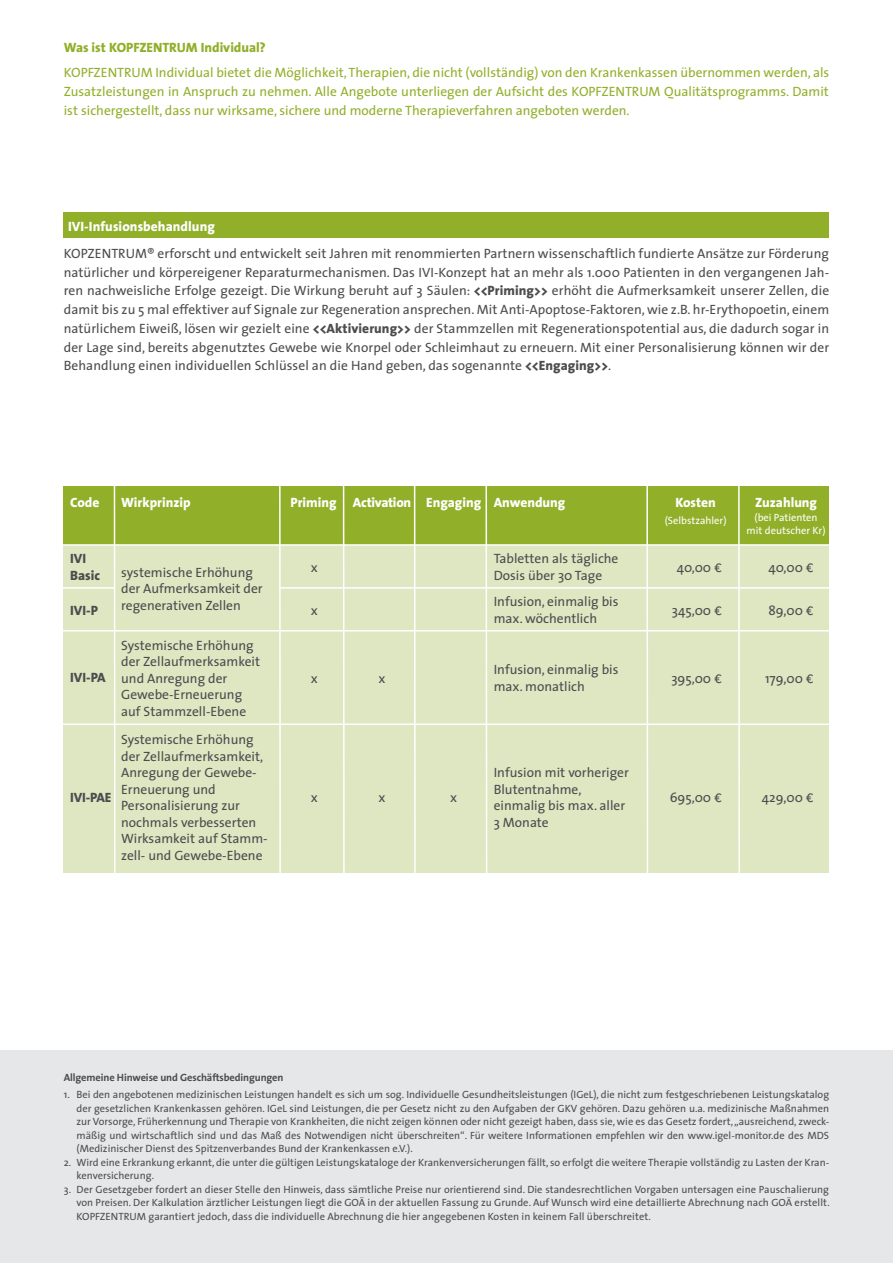
<style>
.page{position:relative;width:893px;height:1263px;background:#fff}
.page>*{position:absolute;margin:0;border:0;box-sizing:border-box;transform-origin:0 0}
.t1{font:13.5px/16.5px "The Sans";color:#4b4c4d}
.t2{font:13.5px/18.8px "The Sans";color:#92af2a;text-align:justify}
.t3{font:800 13.5px "The Sans";color:#fff}
.t4{font:800 13.5px "The Sans";color:#92af2a}
.t5{font:800 13.5px "The Sans";color:#4b4c4d}
.t6{font:800 13.5px "The Sans";letter-spacing:-.02em;color:#fff}
.t7{font:10.5px/13.5px "The Sans";color:#4b4c4d;text-align:justify}
.t8{font:10.5px "The Sans";color:#fff}
.t9{font:700 10.5px "The Sans";letter-spacing:-.01em;color:#4b4c4d}
.s1{font-weight:800}
.s2{font-family:"Calibri"}
</style>
<div class="page">
<div style="left:0;top:1050px;width:893px;height:213px;background:#e6e7e9"></div>
<div style="left:64px;top:213px;width:765px;height:25px;background:#92af2a"></div>
<div style="left:64px;top:486px;width:51px;height:59px;background:#92af2a"></div>
<div style="left:114px;top:486px;width:166px;height:59px;background:#92af2a"></div>
<div style="left:487px;top:486px;width:162px;height:59px;background:#92af2a"></div>
<div style="left:649px;top:486px;width:90px;height:59px;background:#92af2a"></div>
<div style="left:739px;top:486px;width:90px;height:59px;background:#92af2a"></div>
<div style="left:280px;top:486px;width:64px;height:59px;background:#92af2a"></div>
<div style="left:343px;top:486px;width:73px;height:59px;background:#92af2a"></div>
<div style="left:415px;top:486px;width:73px;height:59px;background:#92af2a"></div>
<div style="left:64px;top:545px;width:765px;height:327px;background:#dee6c2"></div>
<hr style="left:114px;top:480px;width:2px;height:397px;background:#fff">
<hr style="left:279px;top:480px;width:2px;height:397px;background:#fff">
<hr style="left:343px;top:480px;width:2px;height:397px;background:#fff">
<hr style="left:414px;top:480px;width:2px;height:397px;background:#fff">
<hr style="left:485px;top:480px;width:2px;height:397px;background:#fff">
<hr style="left:646px;top:480px;width:2px;height:397px;background:#fff">
<hr style="left:738px;top:480px;width:2px;height:397px;background:#fff">
<hr style="left:59px;top:544px;width:776px;height:2px;background:#fff">
<hr style="left:59px;top:587px;width:56px;height:2px;background:#fff">
<hr style="left:280px;top:587px;width:554px;height:2px;background:#fff">
<hr style="left:59px;top:630px;width:776px;height:1px;background:#fff">
<hr style="left:59px;top:723px;width:776px;height:2px;background:#fff">
<p class="t4" style="left:64px;top:36px;width:204px">Was ist KOPFZENTRUM Individual?</p>
<p class="t2" style="left:64px;top:63px;width:767px">KOPFZENTRUM Individual bietet die Möglichkeit, Therapien, die nicht (vollständig) von den Krankenkassen übernommen werden, als Zusatzleistungen in Anspruch zu nehmen. Alle Angebote unterliegen der Aufsicht des KOPFZENTRUM Qualitätsprogramms. Damit ist sichergestellt, dass nur wirksame, sichere und moderne Therapieverfahren angeboten werden.</p>
<p class="t3" style="left:68px;top:215px;width:148px">IVI-Infusionsbehandlung</p>
<p class="t1" style="left:64px;top:244px;width:767px;line-height:18.8px;text-align:justify">KOPZENTRUM® erforscht und entwickelt seit Jahren mit renommierten Partnern wissenschaftlich fundierte Ansätze zur Förderung natürlicher und körpereigener Reparaturmechanismen. Das IVI-Konzept hat an mehr als 1.000 Patienten in den vergangenen Jah&shy;ren nachweisliche Erfolge gezeigt. Die Wirkung beruht auf 3 Säulen: <span class="s1">&lt;&lt;Priming&gt;&gt;</span> erhöht die Aufmerksamkeit unserer Zellen, die damit bis zu 5 mal effektiver auf Signale zur Regeneration ansprechen. Mit Anti-Apoptose-Faktoren, wie z.B. hr-Erythopoetin, einem natürlichem Eiweiß, lösen wir gezielt eine <span class="s1">&lt;&lt;Aktivierung&gt;&gt;</span> der Stammzellen mit Regenerationspotential aus, die dadurch sogar in der Lage sind, bereits abgenutztes Gewebe wie Knorpel oder Schleimhaut zu erneuern. Mit einer Personalisierung können wir der Behandlung einen individuellen Schlüssel an die Hand geben, das sogenannte <span class="s1">&lt;&lt;Engaging&gt;&gt;</span>.</p>
<p class="t3" style="left:70px;top:491px;width:31px">Code</p>
<p class="t3" style="left:121px;top:491px;width:71px">Wirkprinzip</p>
<p class="t3" style="left:291px;top:491px;width:48px">Priming</p>
<p class="t6" style="left:353px;top:491px;width:60px">Activation</p>
<p class="t3" style="left:426px;top:491px;width:57px">Engaging</p>
<p class="t3" style="left:494px;top:491px;width:73px">Anwendung</p>
<p class="t3" style="left:675px;top:491px;width:42px">Kosten</p>
<p class="t8" style="left:665px;top:511px;width:63px">(Selbstzahler)</p>
<p class="t3" style="left:755px;top:491px;width:64px">Zuzahlung</p>
<p class="t8" style="left:754px;top:508px;width:65px">(bei Patienten</p>
<p class="t8" style="left:747px;top:522px;width:80px">mit deutscher Kr)</p>
<p class="t5" style="left:70px;top:547px;width:18px">IVI</p>
<p class="t5" style="left:70px;top:564px;width:31px">Basic</p>
<p class="t5" style="left:70px;top:599px;width:29px">IVI-P</p>
<p class="t5" style="left:70px;top:666px;width:37px">IVI-PA</p>
<p class="t5" style="left:70px;top:786px;width:43px">IVI-PAE</p>
<p class="t1" style="left:121px;top:563px;width:133px">systemische Erhöhung</p>
<p class="t1" style="left:121px;top:580px;width:143px">der Aufmerksamkeit der regenerativen Zellen</p>
<p class="t1" style="left:121px;top:636px;width:134px">Systemische Erhöhung</p>
<p class="t1" style="left:121px;top:653px;width:140px">der Zellaufmerksamkeit und Anregung der</p>
<p class="t1" style="left:121px;top:686px;width:123px">Gewebe-Erneuerung</p>
<p class="t1" style="left:121px;top:702px;width:127px">auf Stammzell-Ebene</p>
<p class="t1" style="left:121px;top:731px;width:144px">Systemische Erhöhung der Zellaufmerksamkeit,<br>Anregung der Gewebe-</p>
<p class="t1" style="left:121px;top:781px;width:148px">Erneuerung und<br>Personalisierung zur nochmals verbesserten<br>Wirksamkeit auf Stamm&shy;zell- und Gewebe-Ebene</p>
<p class="t1" style="left:311px;top:558px;width:8px">x</p>
<p class="t1" style="left:311px;top:601px;width:8px">x</p>
<p class="t1" style="left:311px;top:669px;width:8px">x</p>
<p class="t1" style="left:311px;top:789px;width:8px">x</p>
<p class="t1" style="left:379px;top:669px;width:8px">x</p>
<p class="t1" style="left:379px;top:789px;width:8px">x</p>
<p class="t1" style="left:450px;top:789px;width:8px">x</p>
<p class="t1" style="left:494px;top:550px;width:126px">Tabletten als tägliche</p>
<p class="t1" style="left:494px;top:567px;width:110px">Dosis über 30 Tage</p>
<p class="t1" style="left:494px;top:593px;width:126px">Infusion, einmalig bis max. wöchentlich</p>
<p class="t1" style="left:494px;top:661px;width:126px">Infusion, einmalig bis max. monatlich</p>
<p class="t1" style="left:494px;top:764px;width:137px">Infusion mit vorheriger<br>Blutentnahme,</p>
<p class="t1" style="left:494px;top:797px;width:133px">einmalig bis max. aller</p>
<p class="t1" style="left:494px;top:814px;width:57px">3 Monate</p>
<p class="t1" style="left:677px;top:559px;width:47px">40,00 <span class="s2">€</span></p>
<p class="t1" style="left:672px;top:601px;width:52px">345,00 <span class="s2">€</span></p>
<p class="t1" style="left:671px;top:669px;width:52px">395,00 <span class="s2">€</span></p>
<p class="t1" style="left:768px;top:559px;width:47px">40,00 <span class="s2">€</span></p>
<p class="t1" style="left:768px;top:601px;width:47px">89,00 <span class="s2">€</span></p>
<p class="t1" style="left:765px;top:669px;width:50px">179,00 <span class="s2">€</span></p>
<p class="t1" style="left:670px;top:789px;width:54px">695,00 <span class="s2">€</span></p>
<p class="t1" style="left:762px;top:789px;width:53px">429,00 <span class="s2">€</span></p>
<p class="t9" style="left:64px;top:1068px;width:221px">Allgemeine Hinweise und Geschäftsbedingungen</p>
<p class="t7" style="left:77px;top:1088px;width:754px;text-indent:-13px">1. Bei den angebotenen medizinischen Leistungen handelt es sich um sog. Individuelle Gesundheitsleistungen (IGeL), die nicht zum festgeschriebenen Leistungskatalog der gesetzlichen Krankenkassen gehören. IGeL sind Leistungen, die per Gesetz nicht zu den Aufgaben der GKV gehören. Dazu gehören u.a. medizinische Maßnahmen zur Vorsorge, Früherkennung und Therapie von Krankheiten, die nicht zeigen können oder nicht gezeigt haben, dass sie, wie es das Gesetz fordert, „ausreichend, zweck&shy;mäßig und wirtschaftlich sind und das Maß des Notwendigen nicht überschreiten“. Für weitere Informationen empfehlen wir den www.igel-monitor.de des MDS (Medizinischer Dienst des Spitzenverbandes Bund der Krankenkassen e.V.).</p>
<p class="t7" style="left:77px;top:1155px;width:754px;text-indent:-13px">2. Wird eine Erkrankung erkannt, die unter die gültigen Leistungskataloge der Krankenversicherungen fällt, so erfolgt die weitere Therapie vollständig zu Lasten der Kran&shy;kenversicherung.</p>
<p class="t7" style="left:77px;top:1182px;width:755px;text-indent:-13px">3. Der Gesetzgeber fordert an dieser Stelle den Hinweis, dass sämtliche Preise nur orientierend sind. Die standesrechtlichen Vorgaben untersagen eine Pauschalierung von Preisen. Der Kalkulation ärztlicher Leistungen liegt die GOÄ in der aktuellen Fassung zu Grunde. Auf Wunsch wird eine detaillierte Abrechnung nach GOÄ erstellt.<br>KOPFZENTRUM garantiert jedoch, dass die individuelle Abrechnung die hier angegebenen Kosten in keinem Fall überschreitet.</p>
</div>
